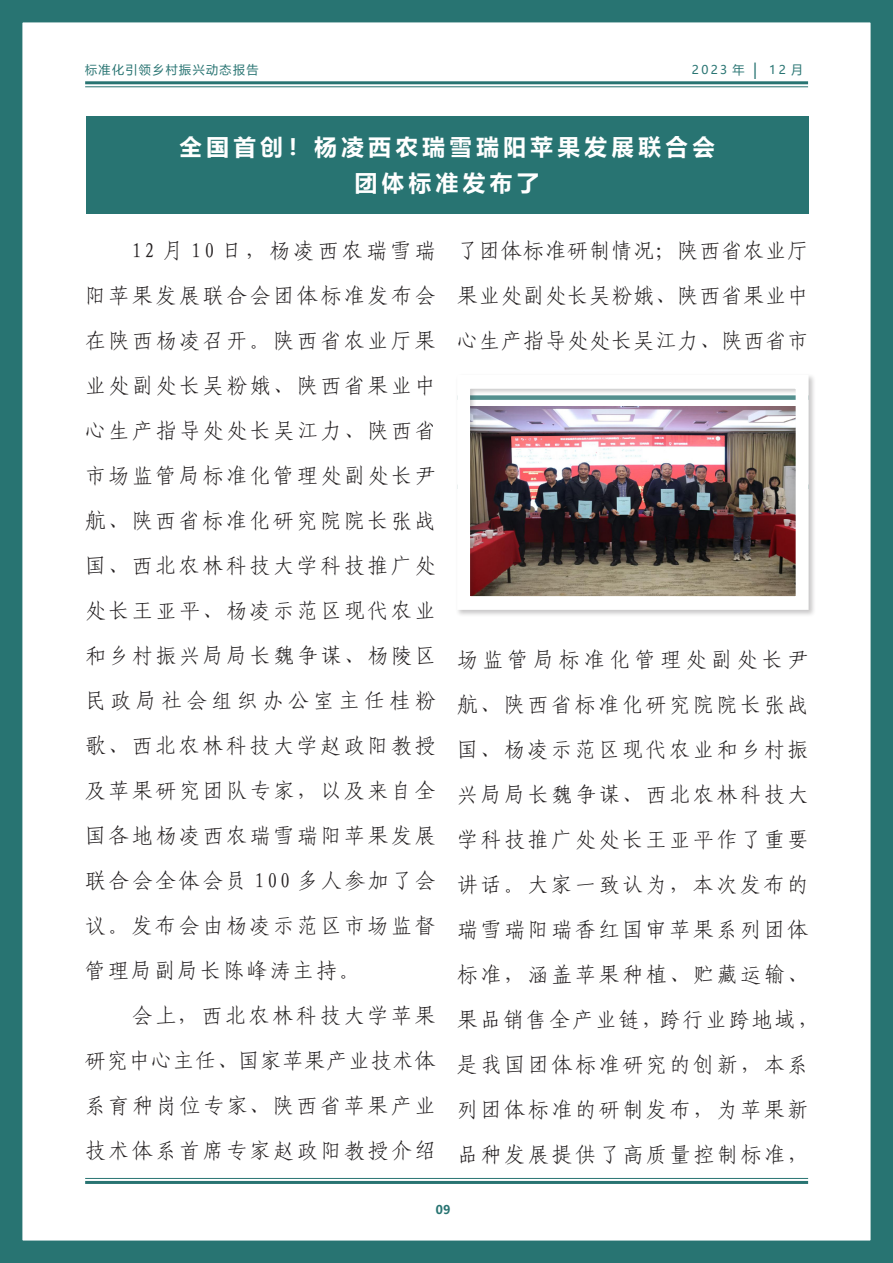
<style>
.page{position:relative;width:893px;height:1263px;background:#fff}
.page>*{position:absolute;margin:0;border:0;box-sizing:border-box;transform-origin:0 0}
.t1{font:700 22.5px "Microsoft Ya Hei";letter-spacing:.2em;color:#fff}
.t2{font:21px/45px "Fang Song GB2312";letter-spacing:.125em;color:#231f20;text-align:justify}
.t3{font:12px "Microsoft Ya Hei";letter-spacing:.12em;color:#287472}
.t4{font:700 12px "Microsoft Ya Hei";color:#287472}
.s1{font-size:15px}
</style>
<div class="page">
<hr style="left:85px;top:1178px;width:723px;height:1px;background:#287472">
<hr style="left:85px;top:1181px;width:723px;height:3px;background:#287472">
<div style="left:0;top:0;width:893px;height:1263px;border:22px solid #287472"></div>
<hr style="left:85px;top:81px;width:723px;height:3px;background:#287472">
<hr style="left:85px;top:86px;width:723px;height:1px;background:#287472">
<div style="left:86px;top:116px;width:722px;height:98px;background:#287472"></div>
<div style="left:455px;top:373px;width:361px;height:244px;background:#231f20;opacity:.25"></div>
<p class="t3" style="left:85px;top:61px;width:175px">标准化引领乡村振兴动态报告</p>
<p class="t3" style="left:692px;top:61px;width:113px">2023 年 <span class="s1">|</span> 12 月</p>
<p class="t1" style="left:179px;top:132px;width:537px">全国首创！杨凌西农瑞雪瑞阳苹果发展联合会</p>
<p class="t1" style="left:355px;top:168px;width:186px">团体标准发布了</p>
<p class="t2" style="left:85px;top:228px;width:352px;text-indent:47px">12 月 10 日，杨凌西农瑞雪瑞阳苹果发展联合会团体标准发布会在陕西杨凌召开。陕西省农业厅果业处副处长吴粉娥、陕西省果业中心生产指导处处长吴江力、陕西省市场监管局标准化管理处副处长尹航、陕西省标准化研究院院长张战国、西北农林科技大学科技推广处处长王亚平、杨凌示范区现代农业和乡村振兴局局长魏争谋、杨陵区民政局社会组织办公室主任桂粉歌、西北农林科技大学赵政阳教授及苹果研究团队专家，以及来自全国各地杨凌西农瑞雪瑞阳苹果发展联合会全体会员 100 多人参加了会议。发布会由杨凌示范区市场监督管理局副局长陈峰涛主持。</p>
<p class="t2" style="left:85px;top:993px;width:352px;text-indent:47px">会上，西北农林科技大学苹果研究中心主任、国家苹果产业技术体系育种岗位专家、陕西省苹果产业技术体系首席专家赵政阳教授介绍</p>
<p class="t2" style="left:457px;top:228px;width:353px">了团体标准研制情况；陕西省农业厅果业处副处长吴粉娥、陕西省果业中心生产指导处处长吴江力、陕西省市</p>
<p class="t2" style="left:457px;top:636px;width:363px;text-align:left">场监管局标准化管理处副处长尹航、陕西省标准化研究院院长张战国、杨凌示范区现代农业和乡村振兴局局长魏争谋、西北农林科技大学科技推广处处长王亚平作了重要讲话。大家一致认为，本次发布的瑞雪瑞阳瑞香红国审苹果系列团体标准，涵盖苹果种植、贮藏运输、果品销售全产业链，跨行业跨地域，是我国团体标准研究的创新，本系列团体标准的研制发布，为苹果新品种发展提供了高质量控制标准，</p>
<p class="t4" style="left:436px;top:1201px;width:16px">09</p>
</div>
